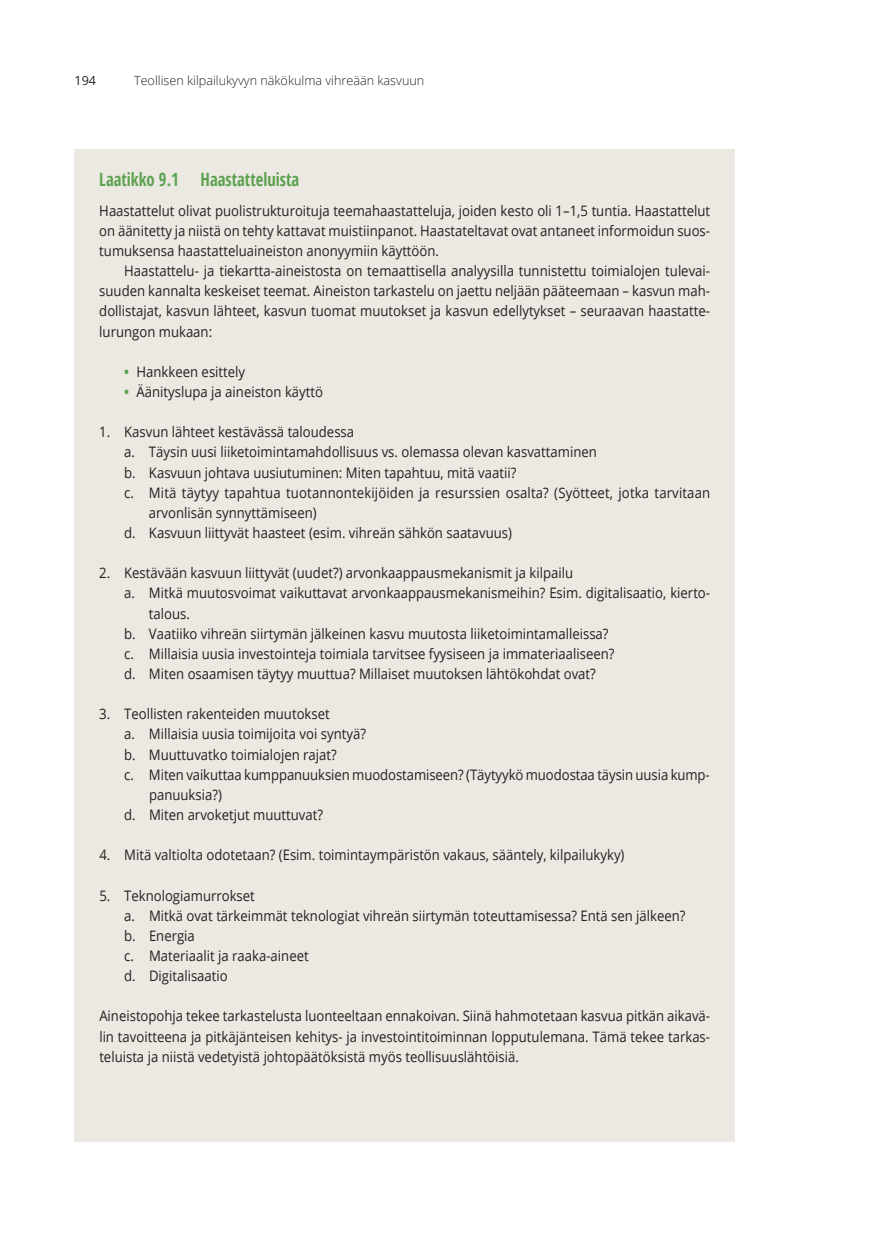
<style>
.page{position:relative;width:874px;height:1241px;background:#fff}
.page>*{position:absolute;margin:0;border:0;box-sizing:border-box;transform-origin:0 0}
.t1{font:700 condensed 18.2px "Open Sans";color:#5da251;scale:.91 1}
.t2{font:14.35px/20.1px "Open Sans";color:#231f20;text-align:justify;scale:.91 1}
.t3{font:300 12.6px "Open Sans";color:#231f20}
.t4{font:12.6px "Open Sans";color:#231f20}
.s1{font-weight:700;color:#5da251}
</style>
<div class="page">
<div style="left:74px;top:149px;width:660px;height:992px;background:#ebe9e1"></div>
<p class="t4" style="left:74px;top:72px;width:23px">194</p>
<p class="t3" style="left:134px;top:72px;width:291px">Teollisen kilpailukyvyn näkökulma vihreään kasvuun</p>
<p class="t1" style="left:99px;top:166px;width:221px">Laatikko 9.1 Haastatteluista</p>
<p class="t2" style="left:99px;top:200px;width:672px">Haastattelut olivat puolistrukturoituja teemahaastatteluja, joiden kesto oli 1–1,5 tuntia. Haastattelut on äänitetty ja niistä on tehty kattavat muistiinpanot. Haastateltavat ovat antaneet informoidun suos&shy;tumuksensa haastatteluaineiston anonyymiin käyttöön.</p>
<p class="t2" style="left:99px;top:260px;width:672px;text-indent:25px">Haastattelu- ja tiekartta-aineistosta on temaattisella analyysilla tunnistettu toimialojen tulevai&shy;suuden kannalta keskeiset teemat. Aineiston tarkastelu on jaettu neljään pääteemaan – kasvun mah&shy;dollistajat, kasvun lähteet, kasvun tuomat muutokset ja kasvun edellytykset – seuraavan haastatte&shy;lurungon mukaan:</p>
<p class="t2" style="left:124px;top:361px;width:134px"><span class="s1">•</span> Hankkeen esittely</p>
<p class="t2" style="left:124px;top:381px;width:220px"><span class="s1">•</span> Äänityslupa ja aineiston käyttö</p>
<p class="t2" style="left:99px;top:421px;width:281px">1. Kasvun lähteet kestävässä taloudessa</p>
<p class="t2" style="left:124px;top:442px;width:520px">a. Täysin uusi liiketoimintamahdollisuus vs. olemassa olevan kasvattaminen</p>
<p class="t2" style="left:124px;top:462px;width:432px">b. Kasvuun johtava uusiutuminen: Miten tapahtuu, mitä vaatii?</p>
<p class="t2" style="left:124px;top:482px;width:645px">c. Mitä täytyy tapahtua tuotannontekijöiden ja resurssien osalta? (Syötteet, jotka tarvitaan</p>
<p class="t2" style="left:149px;top:502px;width:186px">arvonlisän synnyttämiseen)</p>
<p class="t2" style="left:124px;top:522px;width:427px">d. Kasvuun liittyvät haasteet (esim. vihreän sähkön saatavuus)</p>
<p class="t2" style="left:99px;top:562px;width:522px">2. Kestävään kasvuun liittyvät (uudet?) arvonkaappausmekanismit ja kilpailu</p>
<p class="t2" style="left:124px;top:582px;width:645px">a. Mitkä muutosvoimat vaikuttavat arvonkaappausmekanismeihin? Esim. digitalisaatio, kierto-</p>
<p class="t2" style="left:149px;top:603px;width:47px">talous.</p>
<p class="t2" style="left:124px;top:623px;width:533px">b. Vaatiiko vihreän siirtymän jälkeinen kasvu muutosta liiketoimintamalleissa?</p>
<p class="t2" style="left:124px;top:643px;width:540px">c. Millaisia uusia investointeja toimiala tarvitsee fyysiseen ja immateriaaliseen?</p>
<p class="t2" style="left:124px;top:663px;width:519px">d. Miten osaamisen täytyy muuttua? Millaiset muutoksen lähtökohdat ovat?</p>
<p class="t2" style="left:99px;top:703px;width:254px">3. Teollisten rakenteiden muutokset</p>
<p class="t2" style="left:124px;top:723px;width:267px">a. Millaisia uusia toimijoita voi syntyä?</p>
<p class="t2" style="left:124px;top:743px;width:235px">b. Muuttuvatko toimialojen rajat?</p>
<p class="t2" style="left:124px;top:764px;width:644px">c. Miten vaikuttaa kumppanuuksien muodostamiseen? (Täytyykö muodostaa täysin uusia kump-</p>
<p class="t2" style="left:149px;top:784px;width:82px">panuuksia?)</p>
<p class="t2" style="left:124px;top:804px;width:220px">d. Miten arvoketjut muuttuvat?</p>
<p class="t2" style="left:99px;top:844px;width:578px">4. Mitä valtiolta odotetaan? (Esim. toimintaympäristön vakaus, sääntely, kilpailukyky)</p>
<p class="t2" style="left:124px;top:884px;width:618px;text-align:left;text-indent:-25px">5. Teknologiamurrokset<br>a. Mitkä ovat tärkeimmät teknologiat vihreän siirtymän toteuttamisessa? Entä sen jälkeen? b. Energia<br>c. Materiaalit ja raaka-aineet<br>d. Digitalisaatio</p>
<p class="t2" style="left:99px;top:1005px;width:672px">Aineistopohja tekee tarkastelusta luonteeltaan ennakoivan. Siinä hahmotetaan kasvua pitkän aikavä&shy;lin tavoitteena ja pitkäjänteisen kehitys- ja investointitoiminnan lopputulemana. Tämä tekee tarkas&shy;teluista ja niistä vedetyistä johtopäätöksistä myös teollisuuslähtöisiä.</p>
</div>
